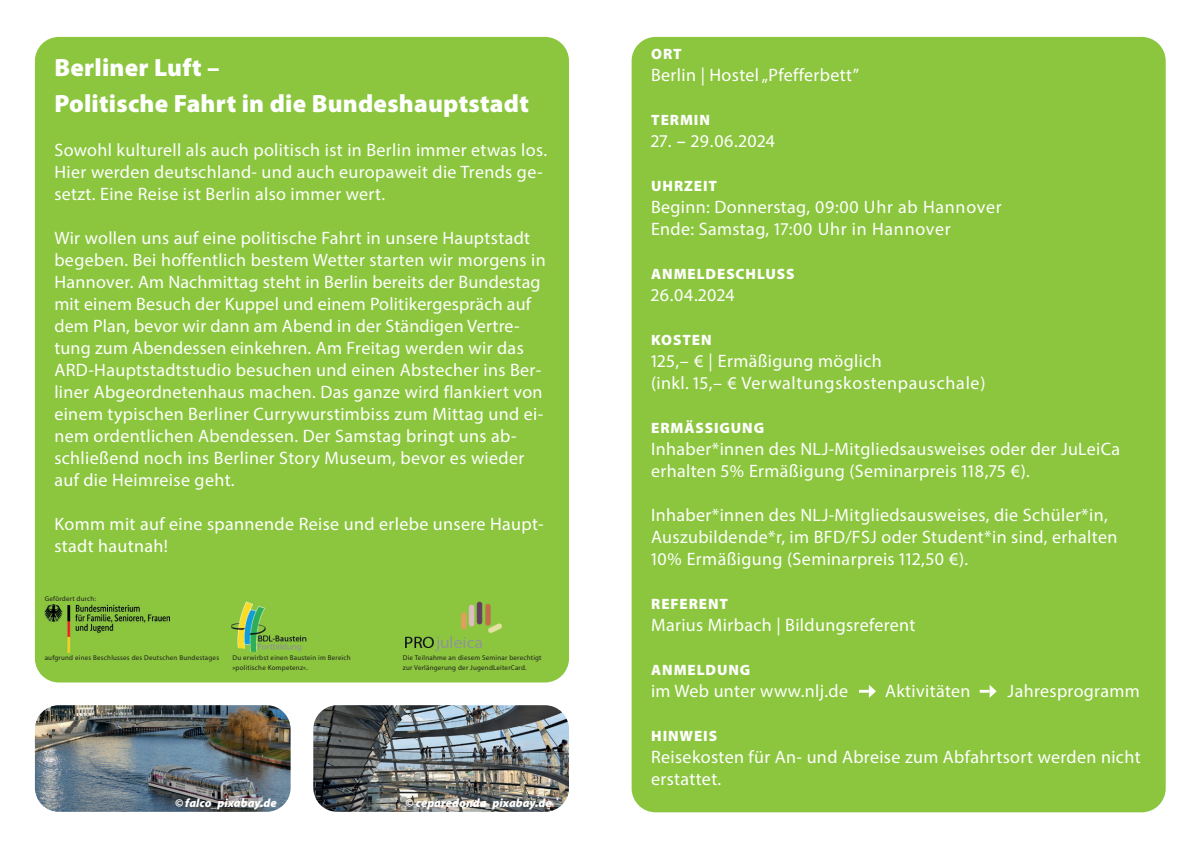
<style>
.page{position:relative;width:1202px;height:851px;background:#fff}
.page>*{position:absolute;margin:0;border:0;box-sizing:border-box;transform-origin:0 0}
.t1{font:900 25px/36px "Myriad Pro";letter-spacing:.01em;color:#fff}
.t2{font:18px/22px "Myriad Pro";letter-spacing:.02em;color:#fff}
.t3{font:18px/22px "Myriad Pro";letter-spacing:.04em;color:#fff}
.t4{font:900 15px "Myriad Pro";letter-spacing:.06em;color:#fff}
.t5{font:italic 900 12px "Myriad Pro";color:#fff}
.t6{font:7px/10px "Myriad Pro";letter-spacing:.03em;color:#231f20}
.s1{font-weight:600}
</style>
<div class="page">
<div style="left:632px;top:37px;width:534px;height:775px;background:#8bc63e;border-radius:24px"></div>
<div style="left:35px;top:37px;width:534px;height:645px;background:#8bc63e;border-radius:24px"></div>
<img style="left:35px;top:705px;width:256px;height:106px">
<img style="left:313px;top:705px;width:256px;height:106px">
<svg style="left:859px;top:685px;width:17px;height:12px"></svg>
<svg style="left:980px;top:685px;width:17px;height:12px"></svg>
<img style="left:405px;top:601px;width:97px;height:51px">
<img style="left:45px;top:604px;width:124px;height:48px">
<img style="left:231px;top:601px;width:76px;height:51px">
<h1 class="t1" style="left:54px;top:49px;width:476px">Berliner Luft –<br>Politische Fahrt in die Bundeshauptstadt</h1>
<p class="t2" style="left:54px;top:139px;width:494px">Sowohl kulturell als auch politisch ist in Berlin immer etwas los.<br>Hier werden deutschland- und auch europaweit die Trends ge&shy;setzt. Eine Reise ist Berlin also immer wert.</p>
<p class="t2" style="left:54px;top:227px;width:493px">Wir wollen uns auf eine politische Fahrt in unsere Hauptstadt begeben. Bei hoffentlich bestem Wetter starten wir morgens in Hannover. Am Nachmittag steht in Berlin bereits der Bundestag mit einem Besuch der Kuppel und einem Politikergespräch auf dem Plan, bevor wir dann am Abend in der Ständigen Vertre&shy;tung zum Abendessen einkehren. Am Freitag werden wir das ARD-Hauptstadtstudio besuchen und einen Abstecher ins Ber&shy;liner Abgeordnetenhaus machen. Das ganze wird flankiert von einem typischen Berliner Currywurstimbiss zum Mittag und ei&shy;nem ordentlichen Abendessen. Der Samstag bringt uns ab&shy;schließend noch ins Berliner Story Museum, bevor es wieder auf die Heimreise geht.</p>
<p class="t2" style="left:54px;top:513px;width:491px">Komm mit auf eine spannende Reise und erlebe unsere Haupt&shy;stadt hautnah!</p>
<p class="t6" style="left:45px;top:593px;width:53px">Gefördert durch:</p>
<p class="t6" style="left:45px;top:652px;width:176px">aufgrund eines Beschlusses des Deutschen Bundestages</p>
<p class="t6" style="left:232px;top:652px;width:120px">Du erwirbst einen Baustein im Bereich »politische Kompetenz«.</p>
<p class="t6" style="left:403px;top:652px;width:140px">Die Teilnahme an diesem Seminar berechtigt zur Verlängerung der JugendLeiterCard.</p>
<p class="t5" style="left:175px;top:794px;width:103px">© falco_pixabay.de</p>
<p class="t5" style="left:406px;top:794px;width:148px">© ceparedonda_pixabay.de</p>
<p class="t4" style="left:651px;top:44px;width:32px">ORT</p>
<p class="t2" style="left:651px;top:64px;width:210px">Berlin | Hostel „Pfefferbett”</p>
<p class="t4" style="left:651px;top:110px;width:60px">TERMIN</p>
<p class="t3" style="left:651px;top:130px;width:125px">27. <span class="s1">–</span> 29.06.2024</p>
<p class="t4" style="left:651px;top:176px;width:67px">UHRZEIT</p>
<p class="t2" style="left:651px;top:196px;width:352px">Beginn: Donnerstag, 09:00 Uhr ab Hannover<br>Ende: Samstag, 17:00 Uhr in Hannover</p>
<p class="t4" style="left:651px;top:264px;width:145px">ANMELDESCHLUSS</p>
<p class="t2" style="left:651px;top:284px;width:85px">26.04.2024</p>
<p class="t4" style="left:651px;top:330px;width:62px">KOSTEN</p>
<p class="t3" style="left:651px;top:350px;width:336px">125,– € | Ermäßigung möglich<br>(inkl. 15,– € Verwaltungskostenpauschale)</p>
<p class="t4" style="left:651px;top:418px;width:114px">ERMÄSSIGUNG</p>
<p class="t2" style="left:651px;top:438px;width:471px">Inhaber*innen des NLJ-Mitgliedsausweises oder der JuLeiCa erhalten 5% Ermäßigung (Seminarpreis 118,75 €).</p>
<p class="t2" style="left:651px;top:504px;width:468px">Inhaber*innen des NLJ-Mitgliedsausweises, die Schüler*in,<br>Auszubildende*r, im BFD/FSJ oder Student*in sind, erhalten<br>10% Ermäßigung (Seminarpreis 112,50 €).</p>
<p class="t4" style="left:651px;top:594px;width:78px">REFERENT</p>
<p class="t2" style="left:651px;top:614px;width:266px">Marius Mirbach | Bildungsreferent</p>
<p class="t4" style="left:651px;top:660px;width:101px">ANMELDUNG</p>
<p class="t2" style="left:651px;top:680px;width:198px">im Web unter www.nlj.de</p>
<p class="t2" style="left:885px;top:680px;width:87px">Aktivitäten</p>
<p class="t2" style="left:1008px;top:680px;width:134px">Jahresprogramm</p>
<p class="t4" style="left:651px;top:726px;width:67px">HINWEIS</p>
<p class="t2" style="left:651px;top:746px;width:491px">Reisekosten für An- und Abreise zum Abfahrtsort werden nicht erstattet.</p>
</div>
